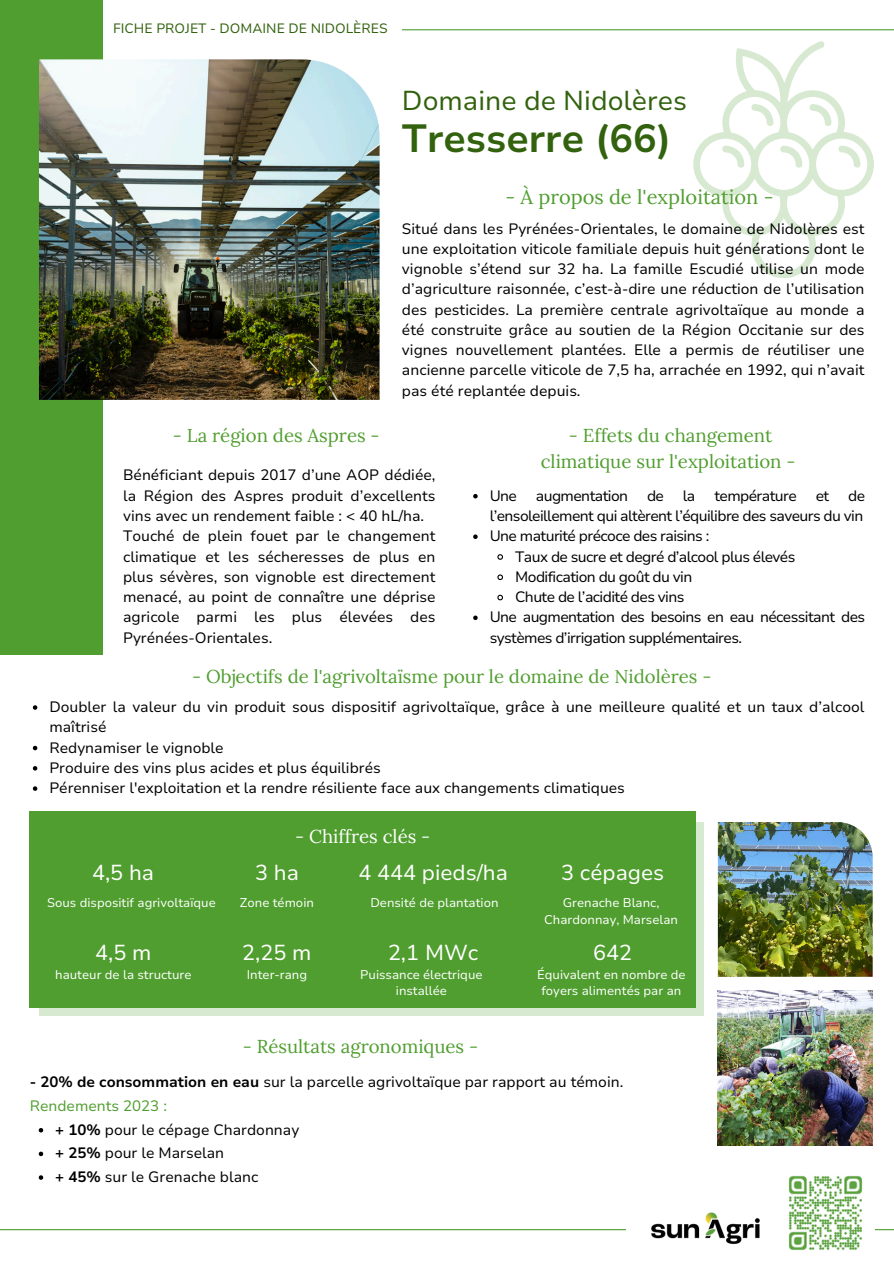
<style>
.page{position:relative;width:894px;height:1264px;background:#fff}
.page>*{position:absolute;margin:0;border:0;box-sizing:border-box;transform-origin:0 0}
.t1{font:700 39.15px "Nunito Sans 10 pt";color:#32620e}
.t2{font:27.3px "Nunito Sans 10 pt";color:#32620e}
.t3{font:21.6px "Nunito Sans 10 pt";color:#fff}
.t4{font:20.1px "Lora";color:#509e2f}
.t5{font:18.6px/26px "Lora";color:#509e2f;text-align:center}
.t6{font:18.6px "Lora";color:#fff}
.t7{font:15px/20.2px "Nunito Sans 10 pt";color:#000;text-align:justify}
.t8{font:15px/20.2px "Nunito Sans 10 pt";letter-spacing:-.04em;color:#000;text-align:right}
.t9{font:13.5px "Nunito Sans 10 pt";color:#32620e}
.t10{font:12.6px/16.8px "Nunito Sans 10 pt";color:#fff;text-align:center}
.s1{font-weight:700}
.s2{color:#509e2f}
</style>
<div class="page">
<div style="left:0;top:0;width:102px;height:655px;background:#509e2f"></div>
<img style="left:39px;top:59px;width:340px;height:341px">
<img style="left:717px;top:822px;width:155px;height:154px">
<hr style="left:0;top:1228px;width:893px;height:2px;background:#509e2f">
<div style="left:625px;top:1202px;width:248px;height:53px;background:#fff"></div>
<img style="left:651px;top:1212px;width:109px;height:32px">
<div style="left:39px;top:822px;width:664px;height:193px;background:#d7e9d1"></div>
<div style="left:30px;top:810px;width:665px;height:197px;background:#509e2f"></div>
<hr style="left:402px;top:29px;width:491px;height:1px;background:#509e2f">
<svg style="left:693px;top:41px;width:180px;height:237px"></svg>
<img style="left:717px;top:990px;width:155px;height:154px">
<svg style="left:473px;top:494px;width:4px;height:4px"></svg>
<svg style="left:473px;top:534px;width:4px;height:5px"></svg>
<svg style="left:497px;top:554px;width:6px;height:6px"></svg>
<svg style="left:497px;top:574px;width:6px;height:7px"></svg>
<svg style="left:497px;top:594px;width:6px;height:7px"></svg>
<svg style="left:473px;top:615px;width:4px;height:5px"></svg>
<svg style="left:33px;top:705px;width:4px;height:4px"></svg>
<svg style="left:33px;top:745px;width:4px;height:5px"></svg>
<svg style="left:33px;top:766px;width:4px;height:4px"></svg>
<svg style="left:33px;top:786px;width:4px;height:4px"></svg>
<svg style="left:39px;top:1128px;width:4px;height:4px"></svg>
<svg style="left:39px;top:1151px;width:4px;height:5px"></svg>
<svg style="left:39px;top:1175px;width:4px;height:4px"></svg>
<img style="left:788px;top:1175px;width:75px;height:76px">
<p class="t9" style="left:113px;top:19px;width:276px">FICHE PROJET - DOMAINE DE NIDOLÈRES</p>
<p class="t2" style="left:402px;top:82px;width:286px">Domaine de Nidolères</p>
<h2 class="t1" style="left:402px;top:112px;width:270px">Tresserre (66)</h2>
<h5 class="t4" style="left:505px;top:184px;width:269px">- À propos de l'exploitation -</h5>
<h1 class="t7" style="left:402px;top:218px;width:464px">Situé dans les Pyrénées-Orientales, le domaine de Nidolères est une exploitation viticole familiale depuis huit générations dont le vignoble s’étend sur 32 ha. La famille Escudié utilise un mode d’agriculture raisonnée, c’est-à-dire une réduction de l’utilisation des pesticides. La première centrale agrivoltaïque au monde a été construite grâce au soutien de la Région Occitanie sur des vignes nouvellement plantées. Elle a permis de réutiliser une ancienne parcelle viticole de 7,5 ha, arrachée en 1992, qui n’avait pas été replantée depuis.</h1>
<p class="t5" style="left:173px;top:422px;width:208px">- La région des Aspres -</p>
<h5 class="t7" style="left:123px;top:465px;width:314px">Bénéficiant depuis 2017 d’une AOP dédiée, la Région des Aspres produit d’excellents vins avec un rendement faible : &lt; 40 hL/ha.</h5>
<p class="t7" style="left:123px;top:526px;width:314px">Touché de plein fouet par le changement climatique et les sécheresses de plus en plus sévères, son vignoble est directement menacé, au point de connaître une déprise agricole parmi les plus élevées des Pyrénées-Orientales.</p>
<p class="t5" style="left:540px;top:422px;width:256px">- Effets du changement climatique sur l'exploitation -</p>
<h4 class="t7" style="left:489px;top:485px;width:29px">Une</h4>
<h4 class="t8" style="left:535px;top:485px;width:94px">augmentation</h4>
<h4 class="t7" style="left:647px;top:485px;width:18px">de</h4>
<h4 class="t7" style="left:682px;top:485px;width:14px">la</h4>
<h4 class="t8" style="left:714px;top:485px;width:84px">température</h4>
<h4 class="t7" style="left:815px;top:485px;width:15px">et</h4>
<h4 class="t8" style="left:489px;top:485px;width:377px">de<br>l’ensoleillement qui altèrent l’équilibre des saveurs du vin</h4>
<h4 class="t8" style="left:489px;top:526px;width:221px">Une maturité précoce des raisins :</h4>
<h5 class="t8" style="left:515px;top:546px;width:281px">Taux de sucre et degré d’alcool plus élevés</h5>
<p class="t8" style="left:515px;top:566px;width:179px">Modification du goût du vin</p>
<p class="t8" style="left:515px;top:587px;width:171px">Chute de l’acidité des vins</p>
<p class="t8" style="left:489px;top:607px;width:377px;text-align:left">Une augmentation des besoins en eau nécessitant des systèmes d’irrigation supplémentaires.</p>
<p class="t5" style="left:192px;top:663px;width:520px">- Objectifs de l'agrivoltaïsme pour le domaine de Nidolères -</p>
<p class="t7" style="left:49px;top:697px;width:816px">Doubler la valeur du vin produit sous dispositif agrivoltaïque, grâce à une meilleure qualité et un taux d’alcool maîtrisé</p>
<p class="t7" style="left:49px;top:737px;width:176px">Redynamiser le vignoble</p>
<p class="t7" style="left:49px;top:757px;width:333px">Produire des vins plus acides et plus équilibrés</p>
<h4 class="t7" style="left:49px;top:778px;width:577px">Pérenniser l'exploitation et la rendre résiliente face aux changements climatiques</h4>
<p class="t3" style="left:92px;top:858px;width:64px">4,5 ha</p>
<p class="t10" style="left:47px;top:894px;width:170px">Sous dispositif agrivoltaïque</p>
<h3 class="t3" style="left:95px;top:938px;width:58px">4,5 m</h3>
<h3 class="t10" style="left:55px;top:966px;width:138px">hauteur de la structure</h3>
<h3 class="t6" style="left:295px;top:824px;width:137px">- Chiffres clés -</h3>
<p class="t3" style="left:255px;top:858px;width:45px">3 ha</p>
<h4 class="t10" style="left:240px;top:894px;width:76px">Zone témoin</h4>
<p class="t3" style="left:242px;top:938px;width:71px">2,25 m</p>
<p class="t10" style="left:247px;top:966px;width:62px">Inter-rang</p>
<h3 class="t3" style="left:358px;top:858px;width:151px">4 444 pieds/ha</h3>
<h3 class="t10" style="left:370px;top:894px;width:130px">Densité de plantation</h3>
<h3 class="t3" style="left:388px;top:938px;width:92px">2,1 MWc</h3>
<p class="t10" style="left:360px;top:966px;width:124px">Puissance électrique installée</p>
<h4 class="t5" style="left:243px;top:1032px;width:237px">- Résultats agronomiques -</h4>
<p class="t3" style="left:561px;top:858px;width:105px">3 cépages</p>
<p class="t10" style="left:562px;top:894px;width:98px">Grenache Blanc,</p>
<p class="t10" style="left:544px;top:911px;width:135px">Chardonnay, Marselan</p>
<h3 class="t3" style="left:593px;top:938px;width:40px">642</h3>
<h3 class="t10" style="left:537px;top:966px;width:150px">Équivalent en nombre de foyers alimentés par an</h3>
<p class="t7" style="left:30px;top:1070px;width:595px;line-height:23.7px"><span class="s1">- 20% de consommation en eau</span> sur la parcelle agrivoltaïque par rapport au témoin.<br><span class="s2">Rendements 2023 :</span></p>
<p class="t7" style="left:55px;top:1119px;width:245px"><span class="s1">+ 10%</span> pour le cépage Chardonnay</p>
<h3 class="t7" style="left:55px;top:1143px;width:170px"><span class="s1">+ 25%</span> pour le Marselan</h3>
<p class="t7" style="left:55px;top:1166px;width:204px"><span class="s1">+ 45%</span> sur le Grenache blanc</p>
</div>
